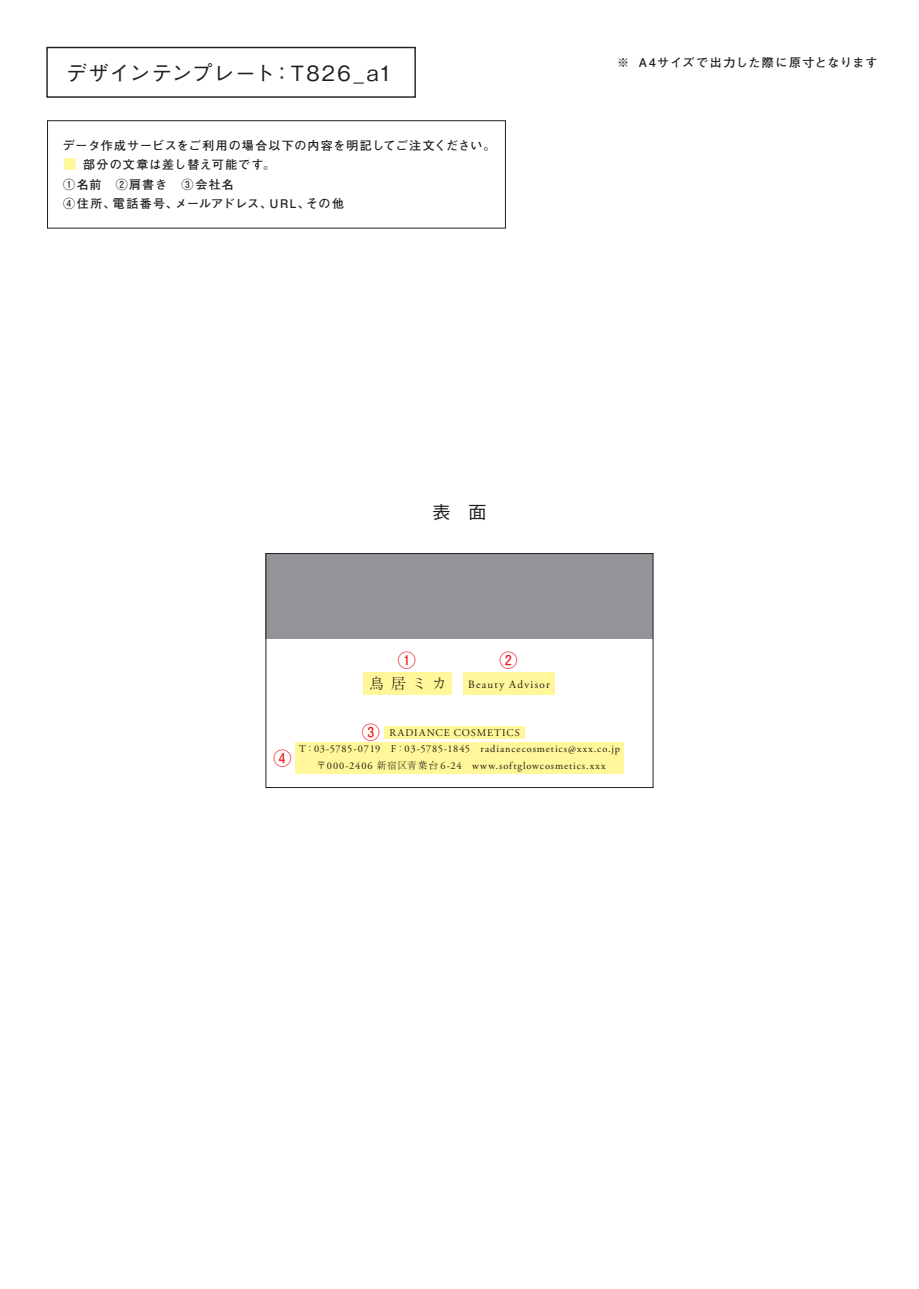
<style>
.page{position:relative;width:919px;height:1289px;background:#fff}
.page>*{position:absolute;margin:0;border:0;box-sizing:border-box;transform-origin:0 0}
.t1{font:500 21px "Gothic BBB Pro";letter-spacing:.035em;color:#231f20}
.t2{font:700 18px "Futo Go B101 Pro";color:#ee1d23}
.t3{font:500 18px "Gothic BBB Pro";color:#231f20}
.t4{font:300 15px "Ryumin Pro";color:#231f20}
.t5{font:700 12px/19.5px "Futo Go B101 Pro";letter-spacing:.08em;color:#231f20}
.t6{font:700 12px "Futo Go B101 Pro";letter-spacing:.1em;color:#231f20}
.t7{font:11.1px "Adobe Garamond Pro";letter-spacing:.12em;color:#231f20}
.t8{font:10.35px "Adobe Garamond Pro";letter-spacing:.09em;color:#231f20}
.s1{font-size:13.5px;color:#fff79a}
.s2{font-family:"Ryumin Pro";font-weight:300;font-size:9.75px}
</style>
<div class="page">
<div style="left:266px;top:553px;width:387px;height:85px;background:#939598"></div>
<div style="left:46px;top:47px;width:370px;height:51px;border:1px solid #231f20"></div>
<div style="left:47px;top:120px;width:458px;height:108px;border:1px solid #231f20"></div>
<div style="left:265px;top:553px;width:388px;height:235px;border:1px solid #231f20"></div>
<div style="left:363px;top:672px;width:88px;height:23px;background:#fff79a"></div>
<div style="left:384px;top:726px;width:141px;height:12px;background:#fff79a"></div>
<div style="left:296px;top:742px;width:328px;height:31px;background:#fff79a"></div>
<div style="left:463px;top:672px;width:92px;height:23px;background:#fff79a"></div>
<h1 class="t1" style="left:66px;top:56px;width:328px">デザインテンプレート：T826_a1</h1>
<p class="t5" style="left:63px;top:134px;width:434px">データ作成サービスをご利用の場合以下の内容を明記してご注文ください。</p>
<p class="t5" style="left:63px;top:153px;width:282px"><span class="s1">■</span> 部分の文章は差し替え可能です。<br>①名前　②肩書き　③会社名<br>④住所、電話番号、メールアドレス、URL、その他</p>
<p class="t6" style="left:617px;top:53px;width:262px">※ A4サイズで出力した際に原寸となります</p>
<h2 class="t3" style="left:432px;top:497px;width:55px">表 面</h2>
<h2 class="t2" style="left:398px;top:645px;width:19px">①</h2>
<h2 class="t2" style="left:499px;top:645px;width:19px">②</h2>
<h3 class="t4" style="left:369px;top:672px;width:79px">鳥居ミカ</h3>
<p class="t7" style="left:468px;top:677px;width:83px">Beauty Advisor</p>
<h2 class="t2" style="left:362px;top:717px;width:19px">③</h2>
<p class="t8" style="left:389px;top:726px;width:132px">RADIANCE COSMETICS</p>
<p class="t8" style="left:299px;top:743px;width:322px">T<span class="s2">：</span>03-5785-0719 F<span class="s2">：</span>03-5785-1845 radiancecosmetics@xxx.co.jp</p>
<p class="t8" style="left:316px;top:759px;width:290px"><span class="s2">〒</span>000-2406 <span class="s2">新宿区青葉台</span> 6-24 www.softglowcosmetics.xxx</p>
<h2 class="t2" style="left:273px;top:743px;width:19px">④</h2>
</div>
